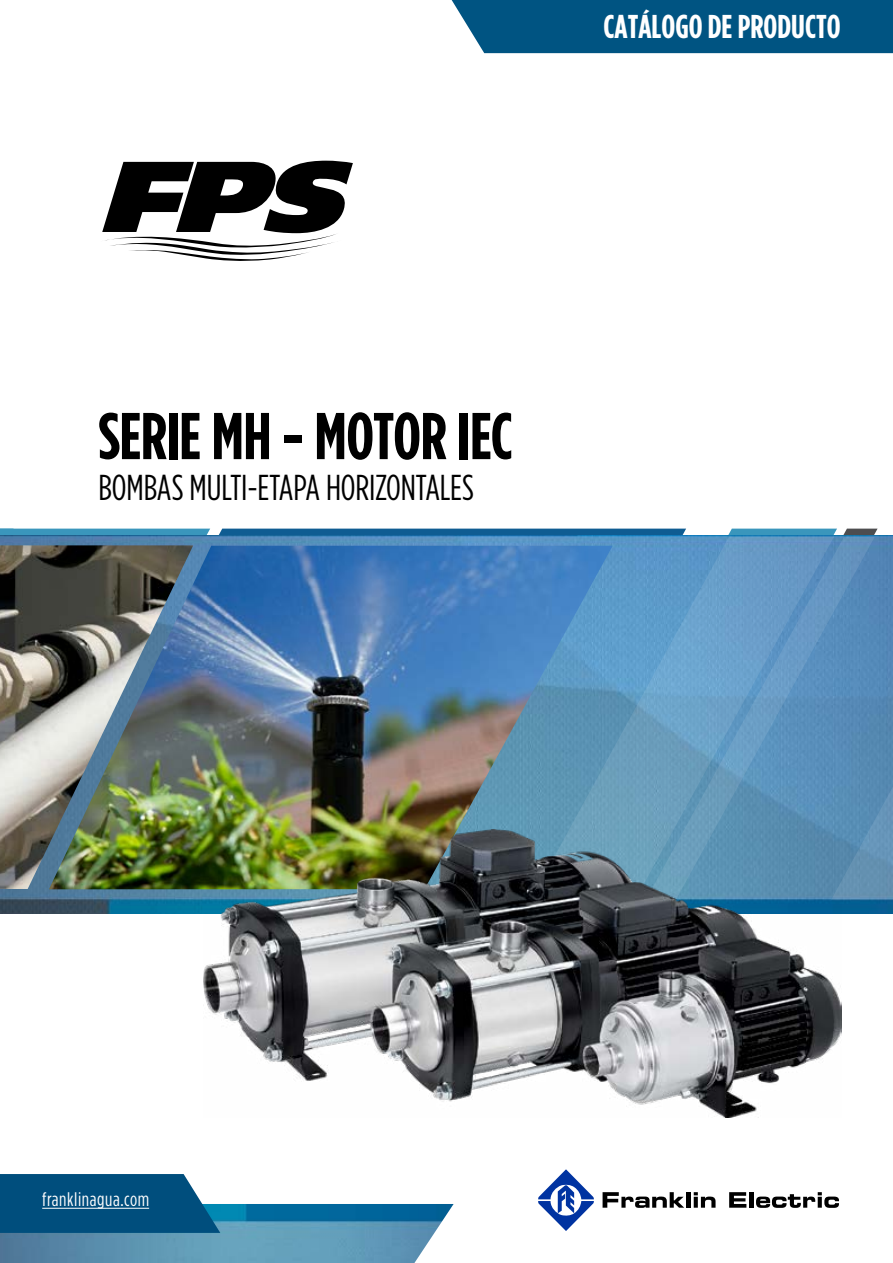
<style>
.page{position:relative;width:893px;height:1263px;background:#fff}
.page>*{position:absolute;margin:0;border:0;box-sizing:border-box;transform-origin:0 0}
.t1{font:700 66px "Gotham Condensed";letter-spacing:-.005em;color:#000}
.t2{font:36px "Gotham Condensed";letter-spacing:-.005em;color:#000}
.t3{font:700 33px "Gotham Condensed";color:#fff}
.t4{font:19.5px "Gotham Condensed";letter-spacing:.03em;color:#fff}
</style>
<div class="page">
<img style="left:0;top:536px;width:893px;height:378px">
<svg style="left:531px;top:537px;width:115px;height:292px;background:#619bc3"></svg>
<svg style="left:646px;top:537px;width:185px;height:292px;background:#6399c3"></svg>
<svg style="left:831px;top:537px;width:62px;height:363px;background:#588bb6"></svg>
<img style="left:0;top:1204px;width:454px;height:59px">
<svg style="left:0;top:1174px;width:220px;height:59px;background:#115a86"></svg>
<hr style="left:42px;top:1208px;width:107px;height:1px;background:#fff">
<svg style="left:603px;top:1192px;width:81px;height:16px"></svg>
<hr style="left:686px;top:1192px;width:4px;height:16px;background:#000">
<svg style="left:694px;top:1192px;width:21px;height:16px"></svg>
<svg style="left:729px;top:1192px;width:17px;height:16px"></svg>
<hr style="left:749px;top:1192px;width:4px;height:16px;background:#000">
<svg style="left:756px;top:1192px;width:83px;height:16px"></svg>
<svg style="left:538px;top:1169px;width:56px;height:62px"></svg>
<div style="left:451px;top:0;width:442px;height:53px;background:#005482"></div>
<img style="left:0;top:545px;width:193px;height:344px">
<img style="left:49px;top:546px;width:564px;height:343px">
<svg style="left:102px;top:161px;width:251px;height:100px"></svg>
<img style="left:204px;top:829px;width:638px;height:288px">
<p class="t3" style="left:603px;top:7px;width:239px">CATÁLOGO DE PRODUCTO</p>
<h1 class="t1" style="left:98px;top:397px;width:416px">SERIE MH - MOTOR IEC</h1>
<p class="t2" style="left:98px;top:467px;width:377px">BOMBAS MULTI-ETAPA HORIZONTALES</p>
<p class="t4" style="left:42px;top:1188px;width:108px">franklinagua.com</p>
</div>
